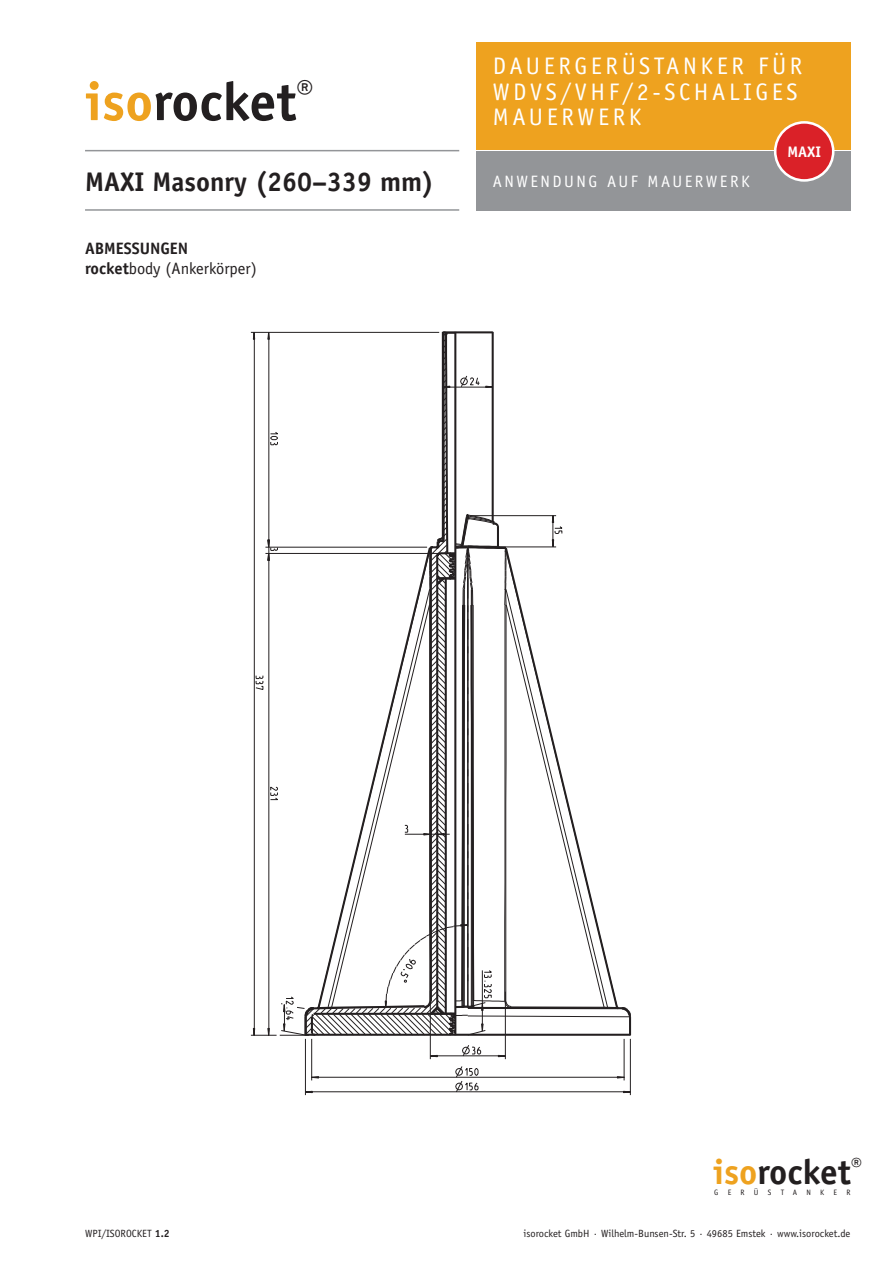
<style>
.page{position:relative;width:893px;height:1263px;background:#fff}
.page>*{position:absolute;margin:0;border:0;box-sizing:border-box;transform-origin:0 0}
.t1{font:700 54px "Officina Sans Std";color:#231f20}
.t2{font:700 35.25px "Officina Sans Std";color:#231f20}
.t3{font:700 27px "Officina Sans Std";color:#231f20}
.t4{font:24px/25.5px "Officina Sans Std";letter-spacing:.15em;color:#fff}
.t5{font:700 16.5px/19.5px "Officina Sans Std";color:#231f20}
.t6{font:16.5px "Officina Sans Std";letter-spacing:.15em;color:#fff}
.t7{font:700 15.3px "Officina Sans Std";color:#fff}
.t8{font:10.5px "Officina Sans Std";color:#231f20}
.t9{font:7.8px "Officina Sans Std";letter-spacing:1.185em;color:#231f20}
.s1{color:#eea21f}
.s2{font-weight:400}
.s3{font-weight:700}
</style>
<div class="page">
<div style="left:476px;top:43px;width:374px;height:107px;background:#eea21f"></div>
<div style="left:476px;top:151px;width:374px;height:60px;background:#939598"></div>
<hr style="left:85px;top:150px;width:374px;height:1px;background:#939598">
<hr style="left:85px;top:209px;width:374px;height:2px;background:#939598">
<div style="left:775px;top:122px;width:58px;height:58px;background:#da2128;border-radius:50%"></div>
<div style="left:774px;top:121px;width:60px;height:61px;border:3px solid #fff;border-radius:50%"></div>
<svg style="left:461px;top:1045px;width:21px;height:12px"></svg>
<svg style="left:497px;top:1054px;width:8px;height:4px"></svg>
<svg style="left:429px;top:1054px;width:9px;height:4px"></svg>
<hr style="left:430px;top:991px;width:1px;height:68px;background:#231f20">
<hr style="left:505px;top:992px;width:1px;height:67px;background:#231f20">
<hr style="left:430px;top:1055px;width:75px;height:1px;background:#231f20">
<svg style="left:251px;top:331px;width:381px;height:706px"></svg>
<svg style="left:616px;top:1076px;width:8px;height:3px"></svg>
<svg style="left:312px;top:1076px;width:7px;height:3px"></svg>
<svg style="left:454px;top:1066px;width:25px;height:27px"></svg>
<svg style="left:304px;top:1090px;width:9px;height:4px"></svg>
<svg style="left:623px;top:1090px;width:7px;height:4px"></svg>
<hr style="left:305px;top:1039px;width:1px;height:56px;background:#231f20">
<hr style="left:311px;top:1039px;width:1px;height:41px;background:#231f20">
<hr style="left:624px;top:1039px;width:1px;height:41px;background:#231f20">
<hr style="left:630px;top:1039px;width:1px;height:56px;background:#231f20">
<hr style="left:311px;top:1077px;width:313px;height:1px;background:#231f20">
<hr style="left:305px;top:1091px;width:326px;height:1px;background:#231f20">
<h1 class="t1" style="left:85px;top:68px;width:230px"><span class="s1">iso</span>rocket<sup>®</sup></h1>
<h3 class="t3" style="left:85px;top:165px;width:351px">MAXI Masonry (260–339 mm)</h3>
<h3 class="t5" style="left:85px;top:239px;width:173px">ABMESSUNGEN rocket<span class="s2">body (Ankerkörper)</span></h3>
<h3 class="t4" style="left:493px;top:53px;width:311px">DAUERGERÜSTANKER FÜR<br>WDVS/VHF/2-SCHALIGES<br>MAUERWERK</h3>
<h3 class="t6" style="left:493px;top:172px;width:258px">ANWENDUNG AUF MAUERWERK</h3>
<h3 class="t7" style="left:787px;top:142px;width:35px">MAXI</h3>
<h2 class="t2" style="left:713px;top:1150px;width:151px"><span class="s1">iso</span>rocket<sup>®</sup></h2>
<p class="t9" style="left:714px;top:1187px;width:138px">GERÜSTANKER</p>
<p class="t8" style="left:85px;top:1228px;width:86px">WPI/ISOROCKET <span class="s3">1.2</span></p>
<p class="t8" style="left:523px;top:1228px;width:328px">isorocket GmbH · Wilhelm-Bunsen-Str. 5 · 49685 Emstek · www.isorocket.de</p>
</div>
